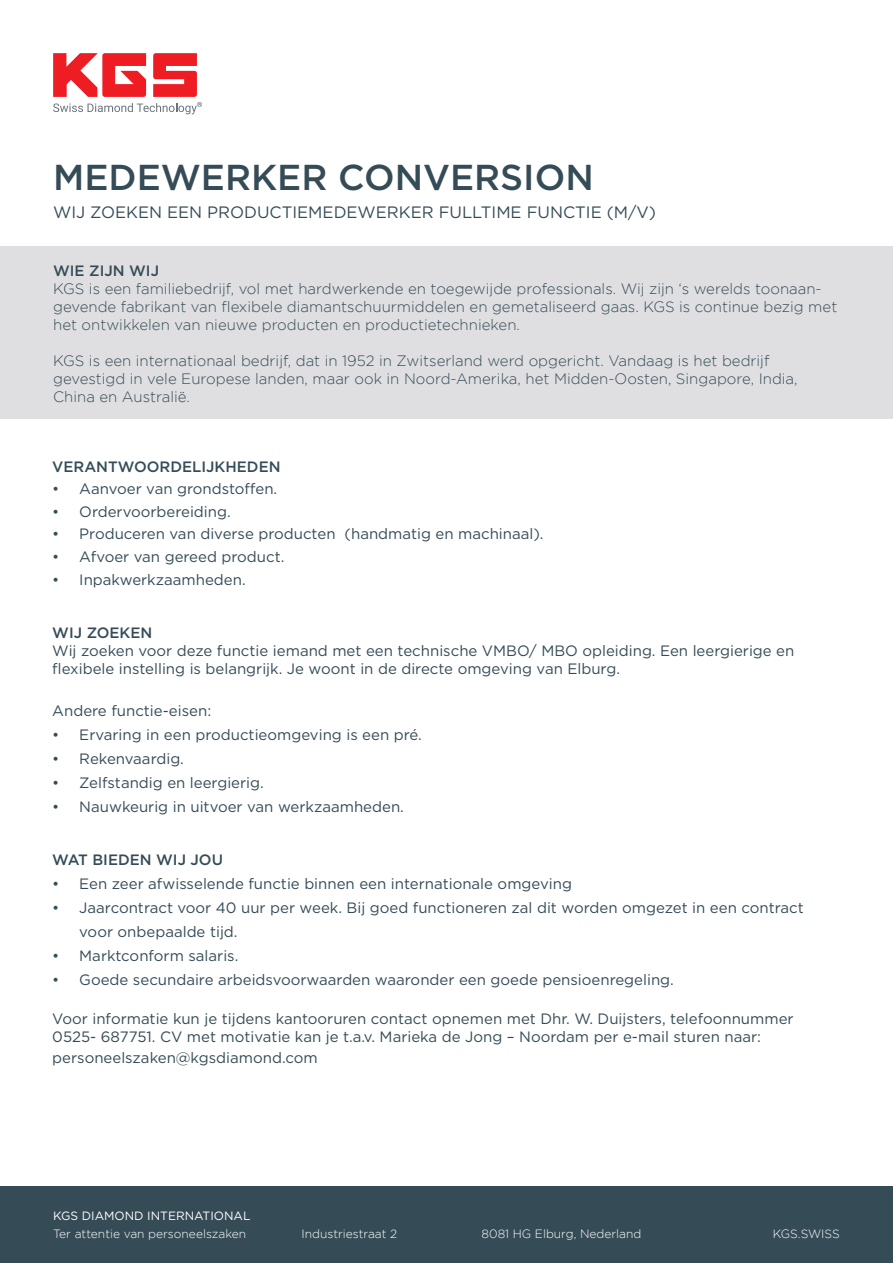
<style>
.page{position:relative;width:893px;height:1263px;background:#fff}
.page>*{position:absolute;margin:0;border:0;box-sizing:border-box;transform-origin:0 0}
.t1{font:500 36px "Gotham";color:#354c57}
.t2{font:16.5px "Gotham";color:#354c57}
.t3{font:15px/18px "Gotham";color:#354c57}
.t4{font:300 15px "Gotham";color:#354c57}
.t5{font:500 15px "Gotham";color:#354c57}
.t6{font:300 12px "Gotham";color:#fff}
.t7{font:12px "Gotham";color:#fff}
</style>
<div class="page">
<div style="left:0;top:247px;width:893px;height:172px;background:#dfdfe1"></div>
<svg style="left:53px;top:53px;width:149px;height:61px"></svg>
<div style="left:0;top:1186px;width:893px;height:77px;background:#354c57"></div>
<p class="t1" style="left:53px;top:154px;width:542px">MEDEWERKER CONVERSION</p>
<p class="t2" style="left:53px;top:201px;width:604px">WIJ ZOEKEN EEN PRODUCTIEMEDEWERKER FULLTIME FUNCTIE ( M V/ (</p>
<p class="t5" style="left:53px;top:261px;width:107px">WIE ZIJN WIJ</p>
<p class="t4" style="left:53px;top:298px;width:786px">gevende fabrikant van flexibele diamantschuurmiddelen en gemetaliseerd gaas. KGS is continue bezig met</p>
<p class="t4" style="left:53px;top:280px;width:770px">KGS is een familiebedrijf, vol met hardwerkende en toegewijde professionals. Wij zijn s‘ werelds toonaan-</p>
<p class="t4" style="left:53px;top:316px;width:468px">het ontwikkelen van nieuwe producten en productietechnieken.</p>
<p class="t4" style="left:53px;top:352px;width:718px">KGS is een internationaal bedrijf, dat in 1952 in Zwitserland werd opgericht. Vandaag is het bedrijf</p>
<p class="t4" style="left:53px;top:370px;width:746px">gevestigd in vele Europese landen, maar ook in Noord-Amerika, het Midden-Oosten, Singapore, India,</p>
<p class="t4" style="left:53px;top:388px;width:138px">China en Australië.</p>
<p class="t5" style="left:52px;top:457px;width:230px">VERANTWOORDELIJKHEDEN</p>
<p class="t3" style="left:79px;top:480px;width:199px">Aanvoer van grondstoffen.</p>
<p class="t3" style="left:52px;top:480px;width:9px">•</p>
<p class="t3" style="left:52px;top:502px;width:9px">•</p>
<p class="t3" style="left:79px;top:502px;width:153px">Ordervoorbereiding.</p>
<p class="t3" style="left:52px;top:525px;width:9px">•</p>
<p class="t3" style="left:79px;top:525px;width:258px">Produceren van diverse producten</p>
<p class="t3" style="left:345px;top:525px;width:201px">(handmatig en machinaal .(</p>
<p class="t3" style="left:52px;top:547px;width:9px">•</p>
<p class="t3" style="left:79px;top:547px;width:207px">Afvoer van gereed product.</p>
<p class="t3" style="left:52px;top:570px;width:9px">•</p>
<p class="t3" style="left:79px;top:570px;width:168px">Inpakwerkzaamheden.</p>
<p class="t5" style="left:52px;top:623px;width:101px">WIJ ZOEKEN</p>
<p class="t3" style="left:52px;top:641px;width:744px">Wij zoeken voor deze functie iemand met een technische VMBO/ MBO opleiding. Een leergierige en</p>
<p class="t3" style="left:52px;top:659px;width:569px">flexibele instelling is belangrijk. Je woont in de directe omgeving van Elburg.</p>
<p class="t3" style="left:52px;top:701px;width:160px">Andere functie-eisen:</p>
<p class="t3" style="left:79px;top:725px;width:344px">Ervaring in een productieomgeving is een pré.</p>
<p class="t3" style="left:52px;top:725px;width:9px">•</p>
<p class="t3" style="left:52px;top:749px;width:9px">•</p>
<p class="t3" style="left:79px;top:749px;width:106px">Rekenvaardig.</p>
<p class="t3" style="left:52px;top:773px;width:9px">•</p>
<p class="t3" style="left:79px;top:773px;width:186px">Zelfstandig en leergierig.</p>
<p class="t3" style="left:52px;top:797px;width:9px">•</p>
<p class="t3" style="left:79px;top:797px;width:326px">Nauwkeurig in uitvoer van werkzaamheden.</p>
<p class="t5" style="left:52px;top:850px;width:172px">WAT BIEDEN WIJ JOU</p>
<p class="t3" style="left:79px;top:874px;width:494px">Een zeer afwisselende functie binnen een internationale omgeving</p>
<p class="t3" style="left:52px;top:874px;width:9px">•</p>
<p class="t3" style="left:52px;top:898px;width:9px">•</p>
<p class="t3" style="left:52px;top:946px;width:9px">•</p>
<p class="t3" style="left:79px;top:898px;width:726px">Jaarcontract voor 40 uur per week. Bij goed functioneren zal dit worden omgezet in een contract</p>
<p class="t3" style="left:79px;top:922px;width:160px">voor onbepaalde tijd.</p>
<p class="t3" style="left:79px;top:946px;width:161px">Marktconform salaris.</p>
<p class="t3" style="left:79px;top:970px;width:596px">Goede secundaire arbeidsvoorwaarden waaronder een goede pensioenregeling.</p>
<p class="t3" style="left:52px;top:970px;width:9px">•</p>
<p class="t3" style="left:52px;top:1009px;width:743px">Voor informatie kun je tijdens kantooruren contact opnemen met Dhr W. . Duijsters, telefoonnummer<br>0525- 687751. CV met motivatie kan je .v.a.t Marieka de Jong – Noordam per -e mail sturen naar:</p>
<p class="t3" style="left:52px;top:1048px;width:267px">personeelszaken@kgsdiamond.com</p>
<p class="t7" style="left:53px;top:1208px;width:199px">KGS DIAMOND INTERNATIONAL</p>
<p class="t6" style="left:53px;top:1227px;width:194px">Ter attentie van personeelszaken</p>
<p class="t6" style="left:302px;top:1227px;width:97px">Industriestraat 2</p>
<p class="t6" style="left:482px;top:1227px;width:161px">8081 HG Elburg, Nederland</p>
<p class="t6" style="left:773px;top:1227px;width:68px">KGS.SWISS</p>
</div>
